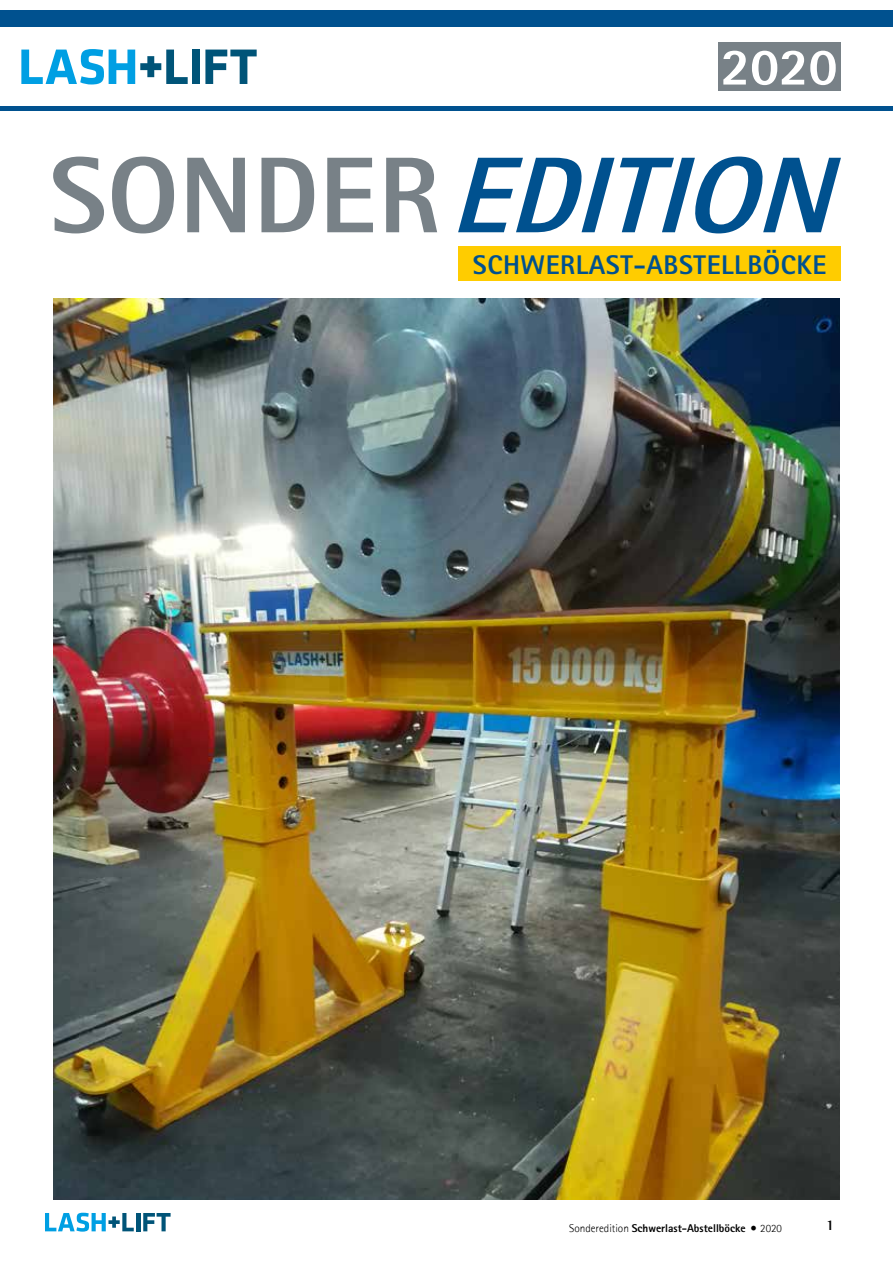
<style>
.page{position:relative;width:893px;height:1263px;background:#fff}
.page>*{position:absolute;margin:0;border:0;box-sizing:border-box;transform-origin:0 0}
.t1{font:italic 800 108px "AT Rotis Sans Serif";color:#00518f}
.t2{font:800 52.5px "AT Rotis Sans Serif";color:#fff}
.t3{font:800 27px "AT Rotis Sans Serif";letter-spacing:.02em;color:#00518f}
.t4{font:700 15px "Rotis Semi Serif Std";color:#000}
.t5{font:800 11.25px "AT Rotis Sans Serif";color:#000}
.s1{font-style:normal;color:#788187}
.s2{font-weight:300}
.s3{font-family:"Minion Pro";font-weight:400;font-size:18px}
</style>
<div class="page">
<img style="left:53px;top:298px;width:787px;height:902px">
<div style="left:192px;top:50px;width:8px;height:34px;background:#005478"></div>
<svg style="left:205px;top:50px;width:52px;height:34px"></svg>
<svg style="left:21px;top:49px;width:167px;height:35px"></svg>
<hr style="left:136px;top:1213px;width:4px;height:18px;background:#005478">
<svg style="left:143px;top:1213px;width:28px;height:18px"></svg>
<svg style="left:45px;top:1213px;width:89px;height:18px"></svg>
<div style="left:0;top:10px;width:893px;height:17px;background:#00518f"></div>
<div style="left:0;top:106px;width:893px;height:5px;background:#00518f"></div>
<div style="left:718px;top:42px;width:123px;height:49px;background:#788187"></div>
<div style="left:458px;top:247px;width:382px;height:34px;background:#fc0"></div>
<h2 class="t2" style="left:721px;top:33px;width:118px">2020</h2>
<h1 class="t1" style="left:49px;top:127px;width:817px"><span class="s1">S O N D E R</span> EDITION</h1>
<h3 class="t3" style="left:473px;top:248px;width:355px">SCHWERLAST-ABSTELLBÖCKE</h3>
<p class="t5" style="left:569px;top:1221px;width:214px"><span class="s2">Sonderedition</span> Schwerlast-Abstellböcke <span class="s3">•</span> <span class="s2">2020</span></p>
<h3 class="t4" style="left:826px;top:1216px;width:10px">1</h3>
</div>
